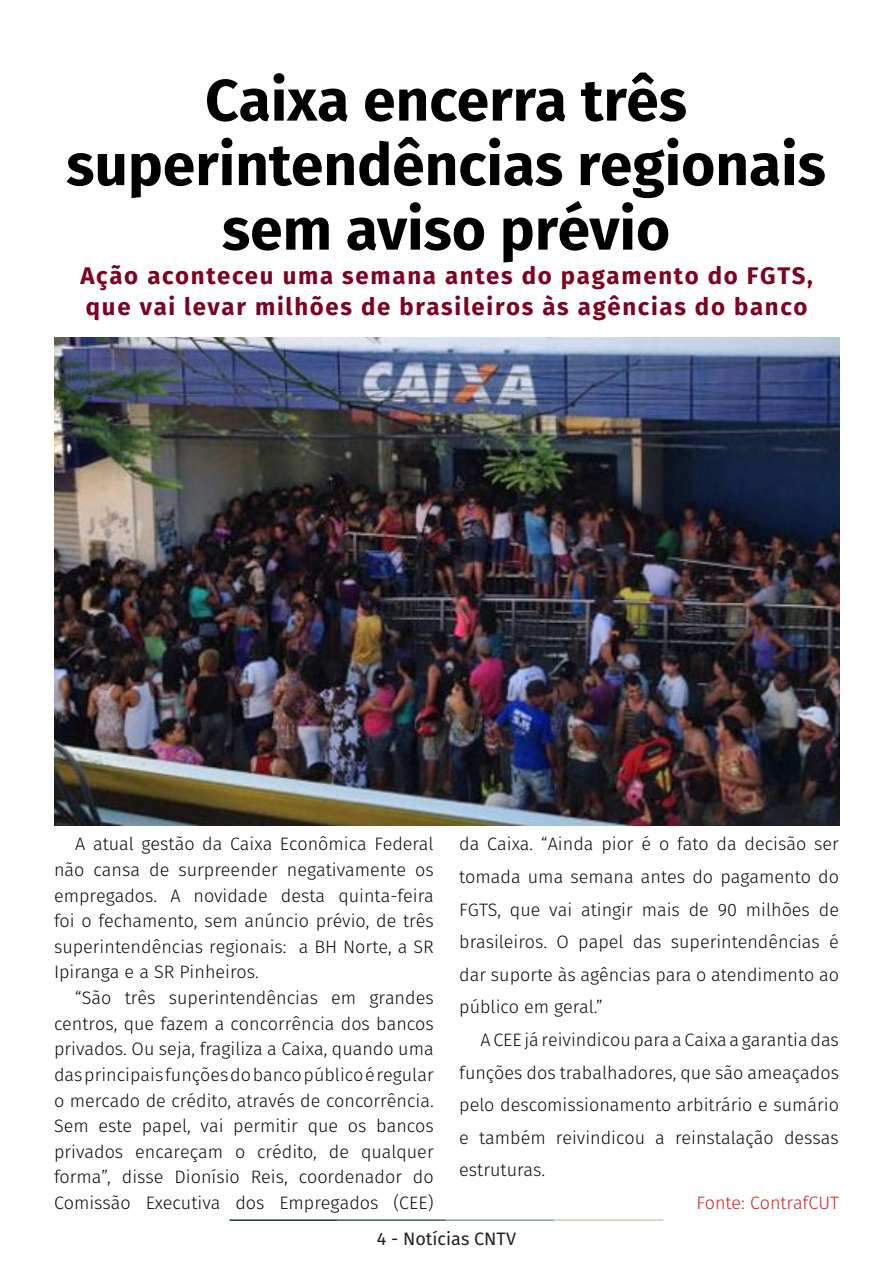
<style>
.page{position:relative;width:893px;height:1263px;background:#fff}
.page>*{position:absolute;margin:0;border:0;box-sizing:border-box;transform-origin:0 0}
.t1{font:700 58.5px/64.5px "Fira Sans";color:#000001;text-align:center}
.t2{font:700 24px/31.5px "Fira Sans";letter-spacing:.07em;color:#7e0220}
.t3{font:300 18px/25.7px "Fira Sans";color:#080d0b;text-align:justify}
.t4{font:300 18px "Fira Sans";color:#d1232a}
.t5{font:18px "Fira Sans";color:#231f20}
</style>
<div class="page">
<hr style="left:230px;top:1219px;width:107px;height:2px;background:#0e323f">
<hr style="left:337px;top:1219px;width:109px;height:2px;background:#3a5f6d">
<hr style="left:446px;top:1219px;width:109px;height:2px;background:#87a59a">
<hr style="left:555px;top:1219px;width:108px;height:2px;background:#c6d5b7">
<img style="left:54px;top:338px;width:785px;height:487px">
<p class="t1" style="left:66px;top:64px;width:761px">Caixa encerra três superintendências regionais sem aviso prévio</p>
<p class="t2" style="left:81px;top:258px;width:734px">Ação aconteceu uma semana antes do pagamento do FGTS, que vai levar milhões de brasileiros às agências do banco</p>
<p class="t3" style="left:54px;top:831px;width:381px;text-indent:21px">A atual gestão da Caixa Econômica Federal não cansa de surpreender negativamente os empregados. A novidade desta quinta-feira foi o fechamento, sem anúncio prévio, de três superintendências regionais: a BH Norte, a SR Ipiranga e a SR Pinheiros.</p>
<p class="t3" style="left:54px;top:985px;width:381px;text-indent:21px">“São três superintendências em grandes centros, que fazem a concorrência dos bancos privados. Ou seja, fragiliza a Caixa, quando uma das principais funções do banco público é regular o mercado de crédito, através de concorrência.<br>Sem este papel, vai permitir que os bancos privados encareçam o crédito, de qualquer forma”, disse Dionísio Reis, coordenador do Comissão Executiva dos Empregados (CEE)</p>
<p class="t3" style="left:459px;top:828px;width:381px;line-height:32.5px">da Caixa. “Ainda pior é o fato da decisão ser tomada uma semana antes do pagamento do FGTS, que vai atingir mais de 90 milhões de brasileiros. O papel das superintendências é dar suporte às agências para o atendimento ao público em geral.”</p>
<p class="t3" style="left:459px;top:1023px;width:381px;line-height:32.5px;text-indent:21px">A CEE já reivindicou para a Caixa a garantia das funções dos trabalhadores, que são ameaçados pelo descomissionamento arbitrário e sumário e também reivindicou a reinstalação dessas estruturas.</p>
<p class="t4" style="left:696px;top:1190px;width:144px">Fonte: ContrafCUT</p>
<p class="t5" style="left:377px;top:1225px;width:141px">4 - Notícias CNTV</p>
</div>
